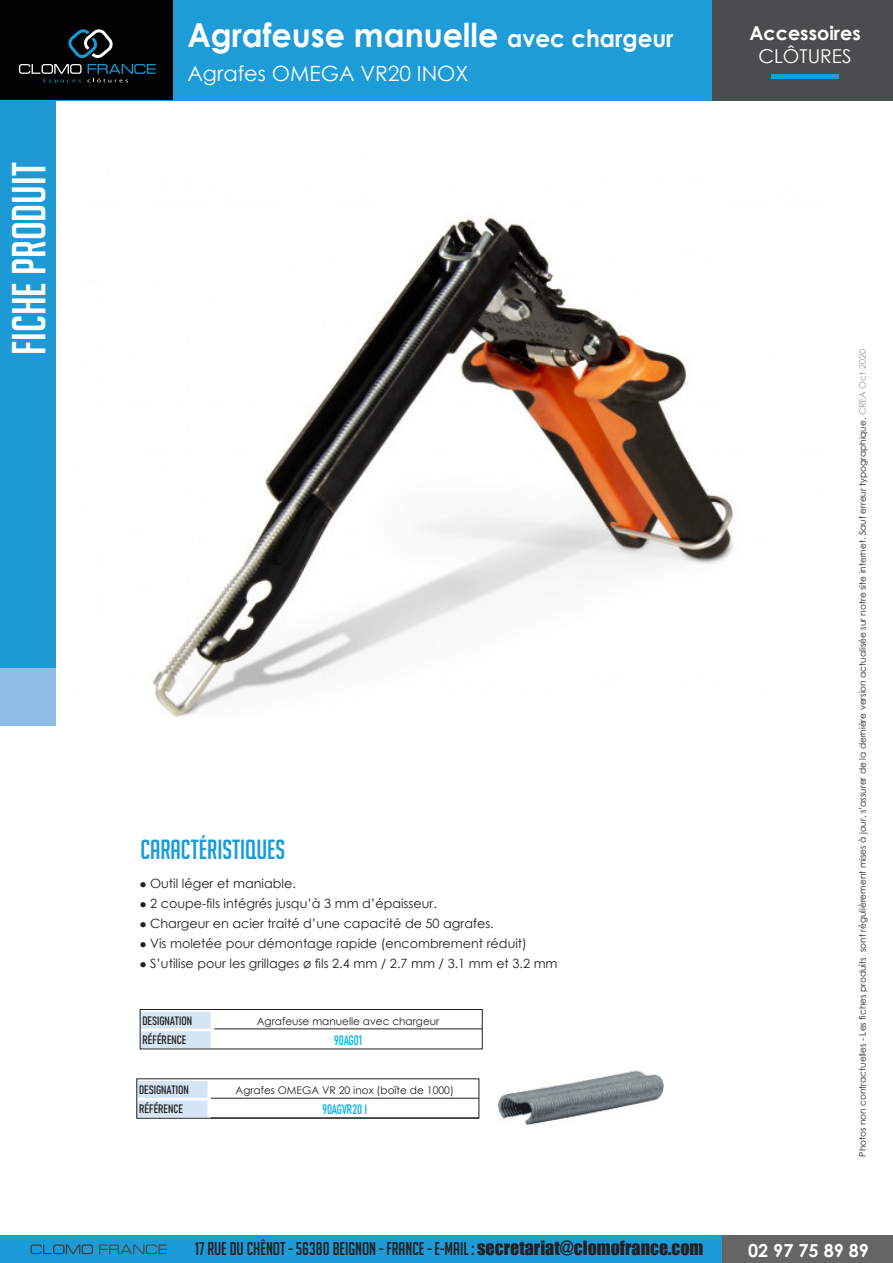
<style>
.page{position:relative;width:893px;height:1263px;background:#fff}
.page>*{position:absolute;margin:0;border:0;box-sizing:border-box;transform-origin:0 0}
.t1{font:46.5px "Big Noodle Titling";color:#fff}
.t2{font:700 33px "Century Gothic";color:#fff;scale:.96 1}
.t3{font:27px "Big Noodle Titling";color:#1b9cd8}
.t4{font:21px "Century Gothic";color:#fff}
.t5{font:700 19.2px/23px "Century Gothic";color:#fff;text-align:center}
.t6{font:18px "Big Noodle Titling";color:#231f20}
.t7{font:700 18px "Century Gothic";color:#fff}
.t8{font:13.5px "Bahnschrift";color:#00aeef;scale:.9 1}
.t9{font:12.75px "Century Gothic";color:#231f20}
.t10{font:12px "Bahnschrift";color:#231f20}
.t11{font:10.5px "Century Gothic";color:#231f20}
.t12{font:9px "Century Gothic";color:#231f20}
.s1{font-size:24px}
.s2{font-weight:400}
.s3{color:#939598}
.s4{font-family:"Impact"}
</style>
<div class="page">
<img style="left:151px;top:215px;width:583px;height:502px">
<div style="left:181px;top:94px;width:8px;height:8px;border:2px solid #fff;border-radius:50%"></div>
<img style="left:498px;top:1070px;width:166px;height:56px">
<div style="left:0;top:0;width:893px;height:101px;background:#1d9cd8"></div>
<div style="left:712px;top:0;width:181px;height:101px;background:#4a4d4d"></div>
<div style="left:0;top:0;width:172px;height:100px;background:#010101"></div>
<svg style="left:19px;top:29px;width:137px;height:54px"></svg>
<div style="left:0;top:101px;width:55px;height:596px;background:#1d99d6"></div>
<div style="left:0;top:669px;width:55px;height:57px;background:#8ebde5"></div>
<div style="left:140px;top:1012px;width:71px;height:16px;background:#d4e5f5"></div>
<div style="left:140px;top:1031px;width:71px;height:17px;background:#d4e5f5"></div>
<div style="left:137px;top:1081px;width:70px;height:17px;background:#d4e5f5"></div>
<div style="left:137px;top:1100px;width:70px;height:17px;background:#d4e5f5"></div>
<div style="left:140px;top:1009px;width:342px;height:40px;border:1px solid #231f20"></div>
<hr style="left:214px;top:1028px;width:268px;height:1px;background:#231f20">
<hr style="left:211px;top:1098px;width:268px;height:1px;background:#231f20">
<hr style="left:211px;top:1117px;width:268px;height:1px;background:#231f20">
<div style="left:0;top:1235px;width:893px;height:28px;background:#1b9cd8"></div>
<svg style="left:30px;top:1244px;width:137px;height:10px"></svg>
<div style="left:723px;top:1235px;width:170px;height:28px;background:#646565"></div>
<hr style="left:771px;top:74px;width:68px;height:4px;background:#1d9cd8">
<p class="t1" style="left:4px;top:355px;width:194px;rotate:-90deg">FICHE PRODUIT</p>
<p class="t1" style="left:4px;top:406px;width:194px;rotate:-90deg">FICHE PRODUIT</p>
<p class="t2" style="left:187px;top:10px;width:508px">Agrafeuse manuelle <span class="s1">avec chargeur</span></p>
<p class="t4" style="left:187px;top:59px;width:282px">Agrafes OMEGA VR20 INOX</p>
<p class="t5" style="left:749px;top:20px;width:113px">Accessoires<br><span class="s2">CLÔTURES</span></p>
<p class="t3" style="left:140px;top:835px;width:146px">CARACTÉRISTIQUES</p>
<p class="t9" style="left:140px;top:874px;width:158px">● Outil léger et maniable.</p>
<p class="t9" style="left:140px;top:894px;width:299px">● 2 coupe-fils intégrés jusqu’à 3 mm d’épaisseur.</p>
<p class="t9" style="left:140px;top:915px;width:355px">● Chargeur en acier traité d’une capacité de 50 agrafes.</p>
<p class="t9" style="left:140px;top:935px;width:389px">● Vis moletée pour démontage rapide (encombrement réduit)</p>
<p class="t9" style="left:140px;top:955px;width:419px">● S’utilise pour les grillages ø fils 2.4 mm / 2.7 mm / 3.1 mm et 3.2 mm</p>
<p class="t10" style="left:143px;top:1011px;width:51px">DESIGNATION</p>
<p class="t10" style="left:143px;top:1031px;width:45px">RÉFÉRENCE</p>
<p class="t10" style="left:139px;top:1080px;width:51px">DESIGNATION</p>
<p class="t10" style="left:139px;top:1100px;width:45px">RÉFÉRENCE</p>
<p class="t11" style="left:257px;top:1014px;width:184px">Agrafeuse manuelle avec chargeur</p>
<p class="t8" style="left:334px;top:1030px;width:32px">90AG01</p>
<p class="t11" style="left:236px;top:1083px;width:220px">Agrafes OMEGA VR 20 inox (boîte de 1000)</p>
<p class="t8" style="left:322px;top:1099px;width:51px">90AGVR20 I</p>
<p class="t12" style="left:856px;top:1157px;width:809px;rotate:-90deg">Photos non contractuelles - Les fiches produits sont régulièrement mises à jour, s’assurer de la dernière version actualisée sur notre site internet. Sauf erreur typographique. <span class="s3">CREA Oct 2020</span></p>
<p class="t6" style="left:195px;top:1239px;width:510px">17 RUE DU CHÊNOT - 56380 BEIGNON - FRANCE - E-MAIL : <span class="s4">secretariat@clomofrance.com</span></p>
<p class="t7" style="left:748px;top:1237px;width:122px">02 97 75 89 89</p>
</div>
